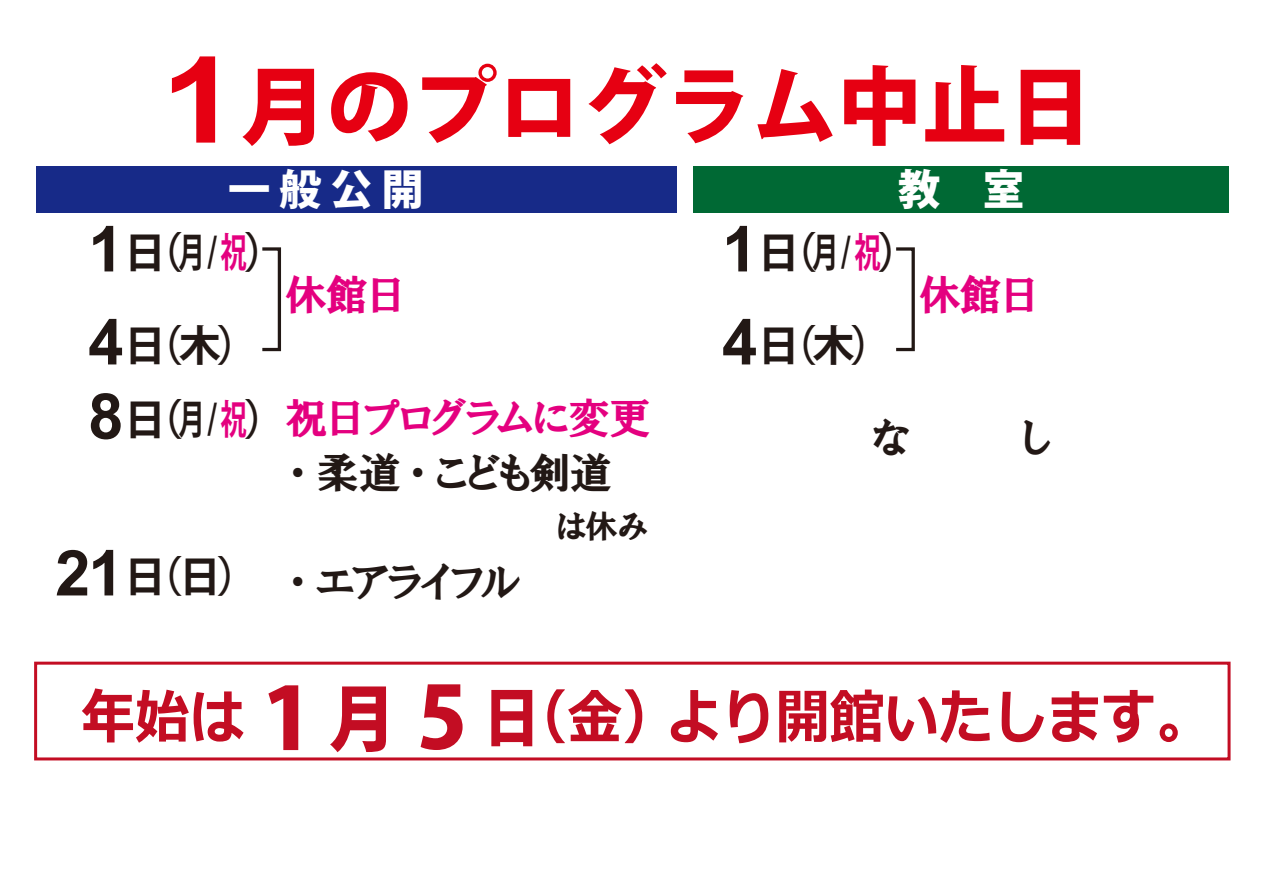
<style>
.page{position:relative;width:1263px;height:893px;background:#fff}
.page>*{position:absolute;margin:0;border:0;box-sizing:border-box;transform-origin:0 0}
.t1{font:800 85.05px "Koz Go Pro";color:#e60012}
.t2{font:700 63.45px/93px "Arial";color:#221815}
.t3{font:700 59.25px "Meiryo";color:#c30d23;scale:.92 1}
.t4{font:700 42.3px/93px "Koz Go Pro";color:#221815}
.t5{font:42.3px "HGP Soei Presence EB";letter-spacing:-.04em;color:#e4007f}
.t6{font:42.3px "HGP Soei Presence EB";letter-spacing:-.05em;color:#221815}
.t7{font:800 42.3px "Koz Go Pro";color:#fff}
.t8{font:32.85px "HGP Soei Presence EB";color:#221815}
.s1{font-family:"Arial";font-weight:700;font-size:119.85px}
.s2{font-size:40.2px}
.s3{font-size:40.2px;color:#e4007f}
.s4{font-family:"Arial";font-size:63.45px}
.s5{font-family:"Koz Go Pro";font-weight:800;font-size:85.2px}
.s6{font-family:"Koz Go Pro";font-weight:800;font-size:72.45px}
.s7{font-family:"Koz Go Pro";font-weight:800;font-size:63.9px}
</style>
<div class="page">
<div style="left:694px;top:166px;width:535px;height:47px;background:#006934"></div>
<div style="left:36px;top:166px;width:640px;height:47px;background:#172a88"></div>
<div style="left:261px;top:247px;width:20px;height:104px;border:3px solid #221815"></div>
<div style="left:894px;top:247px;width:21px;height:104px;border:3px solid #221815"></div>
<div style="left:34px;top:662px;width:1196px;height:98px;border:3px solid #c30d23"></div>
<h1 class="t1" style="left:161px;top:51px;width:933px"><span class="s1">1</span>月のプログラム中止日</h1>
<p class="t7" style="left:228px;top:162px;width:197px">一 般 公 開</p>
<p class="t7" style="left:898px;top:162px;width:128px">教　室</p>
<h2 class="t2" style="left:88px;top:205px;width:37px">1<br>4</h2>
<p class="t4" style="left:124px;top:208px;width:164px">日（<span class="s2">月 /</span><span class="s3">祝</span>）日（木）</p>
<p class="t4" style="left:88px;top:375px;width:200px"><span class="s4">8</span>日（<span class="s2">月/</span><span class="s3">祝</span>）</p>
<p class="t4" style="left:55px;top:532px;width:205px"><span class="s4">21</span>日（日）</p>
<h2 class="t2" style="left:722px;top:205px;width:37px">1<br>4</h2>
<p class="t4" style="left:757px;top:208px;width:164px">日（<span class="s2">月 /</span><span class="s3">祝</span>）日（木）</p>
<p class="t5" style="left:285px;top:273px;width:124px">休館日</p>
<p class="t5" style="left:919px;top:273px;width:124px">休館日</p>
<p class="t5" style="left:285px;top:396px;width:368px">祝日プログラムに変更</p>
<p class="t6" style="left:287px;top:451px;width:326px">・柔道・こども剣道</p>
<p class="t6" style="left:287px;top:560px;width:234px">・エアライフル</p>
<p class="t8" style="left:557px;top:509px;width:93px">は休み</p>
<h3 class="t3" style="left:81px;top:676px;width:1229px">年始は <span class="s5">1</span> <span class="s6">月</span> <span class="s5">5</span> <span class="s7">日</span>（金）より開館いたします。</h3>
</div>
